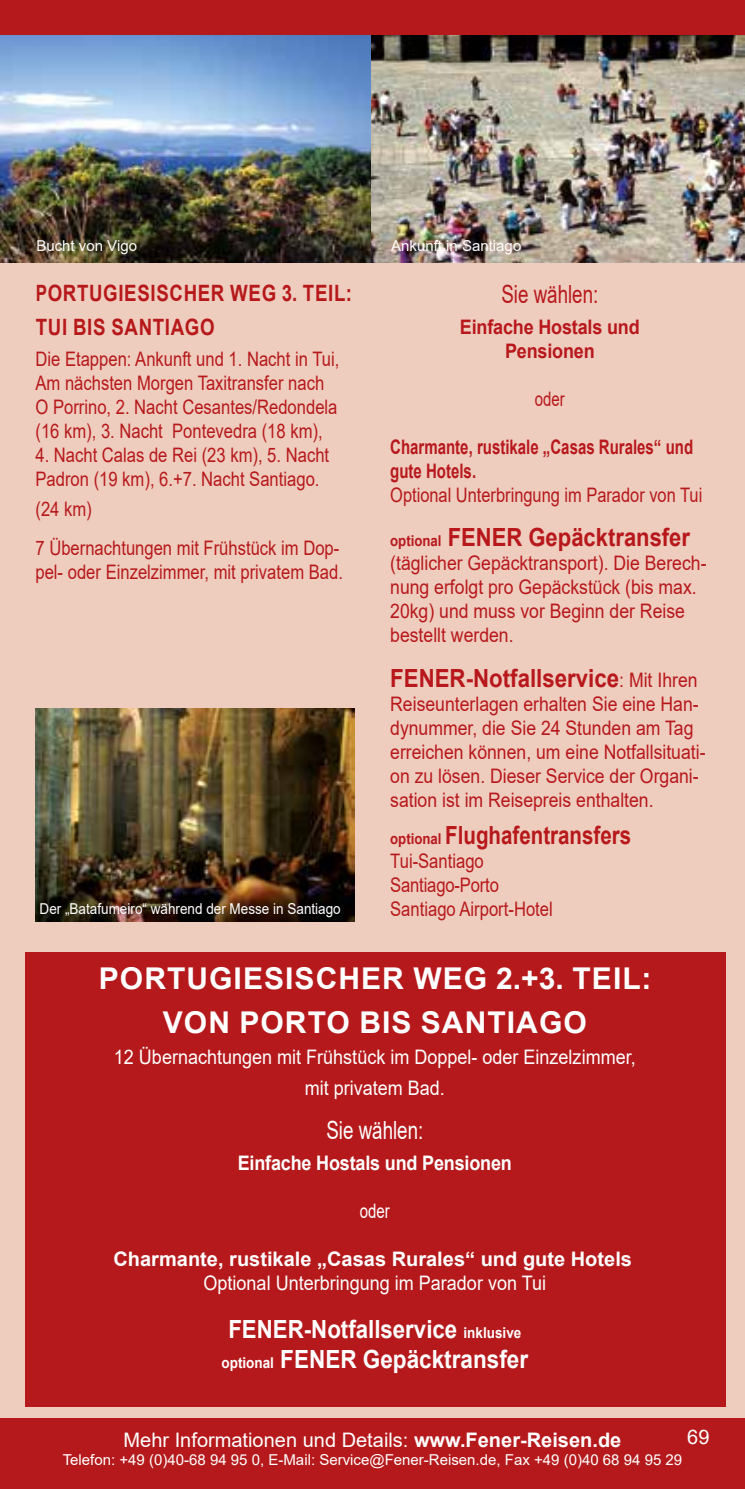
<style>
.page{position:relative;width:745px;height:1489px;background:#fff}
.page>*{position:absolute;margin:0;border:0;box-sizing:border-box;transform-origin:0 0}
.t1{font:700 30px/43px "Arial";letter-spacing:.035em;color:#fff;text-align:center}
.t2{font:700 25px/30px "Arial";color:#fff;scale:.89 1}
.t3{font:700 25px "Arial";color:#b8181b;scale:.89 1}
.t4{font:700 25px "Arial";color:#b8181b;scale:.88 1}
.t5{font:700 25px "Arial";color:#b7191a;scale:.82 1}
.t6{font:25px "Arial";color:#fff;scale:.75 1}
.t7{font:25px "Arial";color:#b8181b;scale:.75 1}
.t8{font:700 22.5px/34px "Arial";letter-spacing:.035em;color:#b7191a;scale:.75 1}
.t9{font:20px/24px "Arial";color:#b7191a;scale:.83 1}
.t10{font:20px/24px "Arial";color:#b8181b;scale:.88 1}
.t11{font:700 20px/24px "Arial";color:#fff;text-align:center}
.t12{font:20px/31px "Arial";color:#fff;text-align:center;scale:.9 1}
.t13{font:20px "Arial";color:#fff}
.t14{font:700 20px/24px "Arial";color:#b8181b;scale:.75 1}
.t15{font:20px "Arial";color:#b7191a;scale:.82 1}
.t16{font:700 20px "Arial";color:#fff;scale:.9 1}
.t17{font:700 20px/24px "Arial";color:#b8181b;text-align:center;scale:.9 1}
.t18{font:20px "Arial";color:#fff;scale:.75 1}
.t19{font:20px "Arial";color:#b8181b;scale:.75 1}
.t20{font:15px "Arial";color:#fff}
.t21{font:15px "Arial";color:#fff;scale:.9 1}
.s1{font-size:15px}
.s2{font-weight:400;font-size:20px}
.s3{font-size:15px;color:#b8181b}
.s4{color:#b8181b}
.s5{font-weight:400}
.s6{font-weight:700}
</style>
<div class="page">
<div style="left:0;top:0;width:744px;height:1488px;background:#eecdbf"></div>
<div style="left:0;top:0;width:744px;height:35px;background:#b5191b"></div>
<div style="left:0;top:1417px;width:744px;height:71px;background:#b5191b"></div>
<div style="left:25px;top:952px;width:700px;height:455px;background:#b5191b"></div>
<img style="left:0;top:35px;width:744px;height:227px">
<img style="left:35px;top:708px;width:319px;height:213px">
<p class="t20" style="left:36px;top:236px;width:102px">Bucht von Vigo</p>
<p class="t20" style="left:391px;top:236px;width:132px">Ankunft in Santiago</p>
<p class="t7" style="left:501px;top:277px;width:131px">Sie wählen:</p>
<p class="t17" style="left:459px;top:315px;width:201px">Einfache Hostals und<br>Pensionen</p>
<p class="t19" style="left:534px;top:385px;width:42px">oder</p>
<p class="t14" style="left:390px;top:435px;width:405px">Charmante, rustikale „Casas Rurales“ und gute Hotels.</p>
<p class="t15" style="left:390px;top:481px;width:382px">Optional Unterbringung im Parador von Tui</p>
<p class="t4" style="left:390px;top:520px;width:342px"><span class="s1">optional</span> FENER Gepäcktransfer</p>
<p class="t10" style="left:390px;top:551px;width:361px">(täglicher Gepäcktransport). Die Berech&shy;nung erfolgt pro Gepäckstück (bis max.<br>20kg) und muss vor Beginn der Reise bestellt werden.</p>
<p class="t3" style="left:390px;top:660px;width:346px">FENER-Notfallservice<span class="s2">: Mit Ihren</span></p>
<p class="t10" style="left:390px;top:691px;width:359px">Reiseunterlagen erhalten Sie eine Han&shy;dynummer, die Sie 24 Stunden am Tag erreichen können, um eine Notfallsituati&shy;on zu lösen. Dieser Service der Organi&shy;sation ist im Reisepreis enthalten.</p>
<p class="t5" style="left:390px;top:817px;width:295px"><span class="s3">optional</span> Flughafentransfers</p>
<p class="t9" style="left:390px;top:848px;width:132px">Tui-Santiago<br>Santiago-Porto</p>
<p class="t21" style="left:40px;top:898px;width:336px">Der „Batafumeiro“ während der Messe in Santiago</p>
<p class="t9" style="left:390px;top:896px;width:197px">Santiago Airport-Hotel</p>
<p class="t8" style="left:36px;top:276px;width:423px">PORTUGIESISCHER WEG 3. TEIL:<br>TUI BIS SANTIAGO</p>
<p class="t9" style="left:35px;top:347px;width:367px">Die Etappen: Ankunft und 1. Nacht in Tui, Am nächsten Morgen Taxitransfer nach O Porrino, 2. Nacht Cesantes/Redondela (16 km), 3. Nacht Pontevedra (18 km),</p>
<p class="t9" style="left:35px;top:443px;width:355px">4. Nacht Calas de Rei (23 km), 5. Nacht<br>Padron (19 km), 6.+7. Nacht Santiago.</p>
<p class="t9" style="left:35px;top:490px;width:367px;line-height:38.2px">(24 km)<br>7 Übernachtungen mit Frühstück im Dop-</p>
<p class="t9" style="left:35px;top:559px;width:372px">pel- oder Einzelzimmer, mit privatem Bad.</p>
<h1 class="t1" style="left:99px;top:957px;width:553px">PORTUGIESISCHER WEG 2.+3. TEIL:<br>VON PORTO BIS SANTIAGO</h1>
<p class="t12" style="left:114px;top:1040px;width:581px">12 Übernachtungen mit Frühstück im Doppel- oder Einzelzimmer, mit privatem Bad.</p>
<p class="t6" style="left:326px;top:1112px;width:131px">Sie wählen:</p>
<p class="t16" style="left:237px;top:1148px;width:306px">Einfache Hostals und Pensionen</p>
<p class="t18" style="left:359px;top:1197px;width:42px">oder</p>
<p class="t11" style="left:113px;top:1247px;width:524px">Charmante, rustikale „Casas Rurales“ und gute Hotels<span class="s4">.<br></span><span class="s5">Optional Unterbringung im Parador von Tui</span></p>
<p class="t2" style="left:221px;top:1314px;width:346px">FENER-Notfallservice <span class="s1">inklusive optional</span> FENER Gepäcktransfer</p>
<p class="t13" style="left:686px;top:1423px;width:24px">69</p>
<p class="t13" style="left:123px;top:1426px;width:499px">Mehr Informationen und Details: <span class="s6">www.Fener-Reisen.de</span></p>
<p class="t20" style="left:63px;top:1449px;width:620px">Telefon: +49 (0)40-68 94 95 0, E-Mail: Service@Fener-Reisen.de, Fax +49 (0)40 68 94 95 29</p>
</div>
